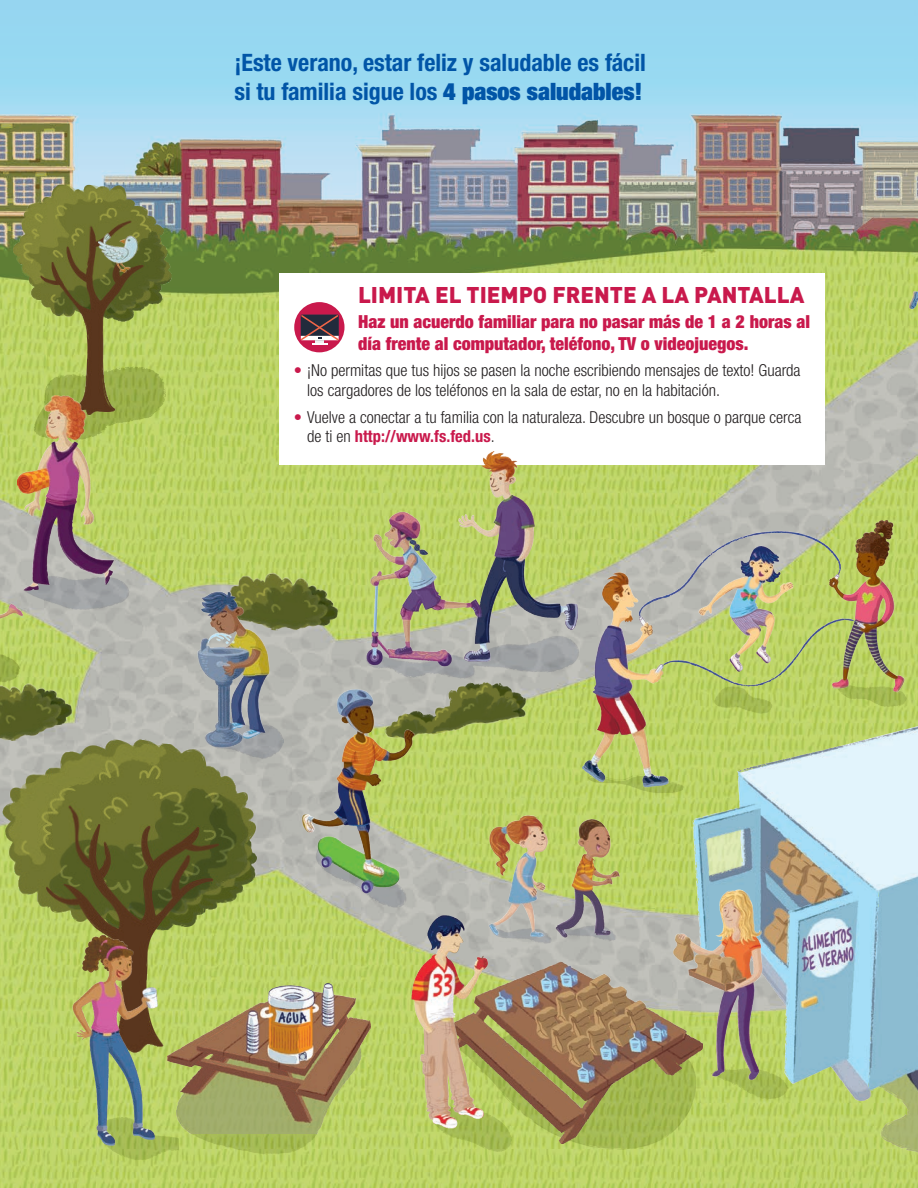
<style>
.page{position:relative;width:918px;height:1188px;background:#fff}
.page>*{position:absolute;margin:0;border:0;box-sizing:border-box;transform-origin:0 0}
.t1{font:700 condensed 24px/28.8px "Helvetica Neue LT Std";color:#0155a7}
.t2{font:900 22.5px "DIN";color:#c9194c}
.t3{font:900 condensed 18px/21.6px "Helvetica Neue LT Std";color:#c9194c}
.t4{font:300 condensed 16.5px/19.8px "Helvetica Neue LT Std";color:#231f20}
.s1{font-weight:900}
.s2{color:#c9194c}
.s3{font-weight:700;color:#c9194c}
</style>
<div class="page">
<img style="left:0;top:0;width:918px;height:1188px">
<img style="left:0;top:739px;width:256px;height:328px">
<img style="left:217px;top:567px;width:124px;height:70px">
<img style="left:686px;top:677px;width:232px;height:486px">
<img style="left:378px;top:679px;width:156px;height:70px">
<img style="left:298px;top:900px;width:131px;height:13px">
<img style="left:298px;top:688px;width:131px;height:212px">
<img style="left:521px;top:941px;width:105px;height:10px">
<img style="left:486px;top:814px;width:140px;height:127px">
<img style="left:702px;top:1089px;width:87px;height:11px">
<img style="left:673px;top:889px;width:116px;height:200px">
<img style="left:521px;top:1144px;width:181px;height:9px">
<img style="left:521px;top:955px;width:181px;height:189px">
<div style="left:280px;top:274px;width:545px;height:191px;background:#fff"></div>
<div style="left:294px;top:302px;width:51px;height:50px;background:#c9194c;border-radius:50%"></div>
<svg style="left:299px;top:314px;width:41px;height:30px"></svg>
<img style="left:0;top:667px;width:19px;height:9px">
<img style="left:0;top:551px;width:26px;height:116px">
<img style="left:0;top:676px;width:75px;height:67px">
<img style="left:197px;top:750px;width:86px;height:10px">
<img style="left:197px;top:591px;width:86px;height:159px">
<img style="left:56px;top:1151px;width:123px;height:13px">
<img style="left:56px;top:928px;width:123px;height:223px">
<img style="left:404px;top:1134px;width:117px;height:21px">
<img style="left:404px;top:913px;width:117px;height:221px">
<img style="left:167px;top:1134px;width:203px;height:21px">
<img style="left:167px;top:983px;width:203px;height:151px">
<img style="left:906px;top:368px;width:12px;height:13px">
<img style="left:906px;top:213px;width:12px;height:155px">
<img style="left:364px;top:675px;width:216px;height:4px">
<img style="left:364px;top:451px;width:216px;height:224px">
<img style="left:582px;top:520px;width:325px;height:274px">
<img style="left:132px;top:415px;width:33px;height:25px">
<img style="left:0;top:157px;width:236px;height:258px">
<img style="left:99px;top:233px;width:38px;height:40px">
<img style="left:18px;top:592px;width:114px;height:18px">
<img style="left:18px;top:395px;width:114px;height:197px">
<h3 class="t1" style="left:234px;top:48px;width:413px">¡Este verano, estar feliz y saludable es fácil si tu familia sigue los <span class="s1">4 pasos saludables!</span></h3>
<h4 class="t2" style="left:358px;top:280px;width:448px">LIMITA EL TIEMPO FRENTE A LA PANTALLA</h4>
<p class="t3" style="left:358px;top:311px;width:454px">Haz un acuerdo familiar para no pasar más de 1 a 2 horas al día frente al computador, teléfono, TV o videojuegos.</p>
<p class="t4" style="left:307px;top:360px;width:495px;text-indent:-14px"><span class="s2">•</span> ¡No permitas que tus hijos se pasen la noche escribiendo mensajes de texto! Guarda los cargadores de los teléfonos en la sala de estar, no en la habitación.</p>
<p class="t4" style="left:307px;top:407px;width:496px;text-indent:-14px"><span class="s2">•</span> Vuelve a conectar a tu familia con la naturaleza. Descubre un bosque o parque cerca de ti en <span class="s3">http://www.fs.fed.us</span>.</p>
</div>
